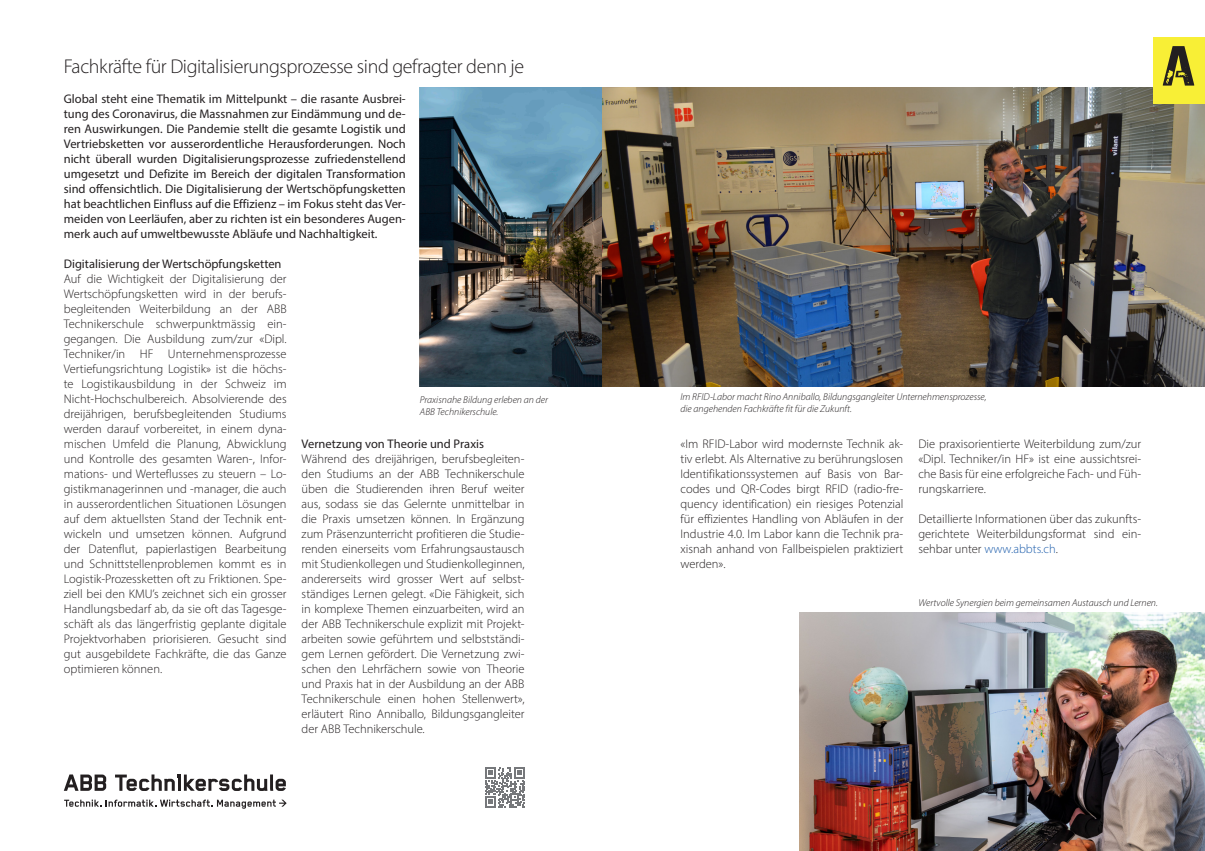
<style>
.page{position:relative;width:1205px;height:851px;background:#fff}
.page>*{position:absolute;margin:0;border:0;box-sizing:border-box;transform-origin:0 0}
.Buchstaben{font:50px "Gunplay Damage";color:#231f20}
._10_Überschrift{font:300 20px "Myriad Pro";letter-spacing:-.02em;color:#231f20}
._10_Fliesstext{font:300 12.5px/15px "Myriad Pro";color:#231f20;text-align:justify}
.Hervorhebungen{font:12.5px/15px "Myriad Pro";color:#231f20;text-align:justify}
.Bildbeschriftungen{font:italic 300 10px "Myriad Pro";color:#231f20}
.s1{color:#1e5eac}
</style>
<div class="page">
<img style="left:420px;top:88px;width:182px;height:298px">
<img style="left:602px;top:88px;width:603px;height:298px">
<img style="left:799px;top:612px;width:406px;height:238px">
<svg style="left:64px;top:774px;width:42px;height:16px"></svg>
<svg style="left:115px;top:774px;width:171px;height:16px"></svg>
<svg style="left:64px;top:799px;width:223px;height:9px"></svg>
<svg style="left:485px;top:767px;width:40px;height:40px"></svg>
<div style="left:1153px;top:37px;width:52px;height:67px;background:#f8ef36"></div>
<p class="_10_Überschrift" style="left:64px;top:54px;width:462px">Fachkräfte für Digitalisierungsprozesse sind gefragter denn je</p>
<p class="Hervorhebungen" style="left:64px;top:91px;width:343px">Global steht eine Thematik im Mittelpunkt – die rasante Ausbrei&shy;tung des Coronavirus, die Massnahmen zur Eindämmung und de&shy;ren Auswirkungen. Die Pandemie stellt die gesamte Logistik und Vertriebsketten vor ausserordentliche Herausforderungen. Noch nicht überall wurden Digitalisierungsprozesse zufriedenstellend umgesetzt und Defizite im Bereich der digitalen Transformation sind offensichtlich. Die Digitalisierung der Wertschöpfungsketten hat beachtlichen Einfluss auf die Effizienz – im Fokus steht das Ver&shy;meiden von Leerläufen, aber zu richten ist ein besonderes Augen&shy;merk auch auf umweltbewusste Abläufe und Nachhaltigkeit.</p>
<p class="Hervorhebungen" style="left:64px;top:256px;width:219px">Digitalisierung der Wertschöpfungsketten</p>
<p class="_10_Fliesstext" style="left:64px;top:271px;width:224px">Auf die Wichtigkeit der Digitalisierung der Wertschöpfungsketten wird in der berufs&shy;begleitenden Weiterbildung an der ABB Technikerschule schwerpunktmässig ein&shy;gegangen. Die Ausbildung zum/zur «Dipl.<br>Techniker/in HF Unternehmensprozesse Vertiefungsrichtung Logistik» ist die höchs&shy;te Logistikausbildung in der Schweiz im Nicht-Hochschulbereich. Absolvierende des dreijährigen, berufsbegleitenden Studiums werden darauf vorbereitet, in einem dyna&shy;mischen Umfeld die Planung, Abwicklung und Kontrolle des gesamten Waren-, Infor&shy;mations- und Werteflusses zu steuern – Lo&shy;gistikmanagerinnen und -manager, die auch in ausserordentlichen Situationen Lösungen auf dem aktuellsten Stand der Technik ent&shy;wickeln und umsetzen können. Aufgrund der Datenflut, papierlastigen Bearbeitung und Schnittstellenproblemen kommt es in Logistik-Prozessketten oft zu Friktionen. Spe&shy;ziell bei den KMU’s zeichnet sich ein grosser Handlungsbedarf ab, da sie oft das Tagesge&shy;schäft als das längerfristig geplante digitale Projektvorhaben priorisieren. Gesucht sind gut ausgebildete Fachkräfte, die das Ganze optimieren können.</p>
<p class="Bildbeschriftungen" style="left:420px;top:393px;width:129px">Praxisnahe Bildung erleben an der</p>
<p class="Bildbeschriftungen" style="left:420px;top:405px;width:80px">ABB Technikerschule.</p>
<p class="Hervorhebungen" style="left:302px;top:436px;width:184px">Vernetzung von Theorie und Praxis</p>
<p class="_10_Fliesstext" style="left:302px;top:451px;width:224px">Während des dreijährigen, berufsbegleiten&shy;den Studiums an der ABB Technikerschule üben die Studierenden ihren Beruf weiter aus, sodass sie das Gelernte unmittelbar in die Praxis umsetzen können. In Ergänzung zum Präsenzunterricht profitieren die Studie&shy;renden einerseits vom Erfahrungsaustausch mit Studienkollegen und Studienkolleginnen, andererseits wird grosser Wert auf selbst&shy;ständiges Lernen gelegt. «Die Fähigkeit, sich in komplexe Themen einzuarbeiten, wird an der ABB Technikerschule explizit mit Projekt&shy;arbeiten sowie geführtem und selbstständi&shy;gem Lernen gefördert. Die Vernetzung zwi&shy;schen den Lehrfächern sowie von Theorie und Praxis hat in der Ausbildung an der ABB Technikerschule einen hohen Stellenwert», erläutert Rino Anniballo, Bildungsgangleiter der ABB Technikerschule.</p>
<p class="Buchstaben" style="left:1162px;top:37px;width:34px">A</p>
<p class="Bildbeschriftungen" style="left:680px;top:391px;width:307px">Im RFID-Labor macht Rino Anniballo, Bildungsgangleiter Unternehmensprozesse,</p>
<p class="Bildbeschriftungen" style="left:680px;top:403px;width:173px">die angehenden Fachkräfte fit für die Zukunft.</p>
<p class="_10_Fliesstext" style="left:680px;top:436px;width:224px">«Im RFID-Labor wird modernste Technik ak&shy;tiv erlebt. Als Alternative zu berührungslosen Identifikationssystemen auf Basis von Bar&shy;codes und QR-Codes birgt RFID (radio-fre&shy;quency identification) ein riesiges Potenzial für effizientes Handling von Abläufen in der Industrie 4.0. Im Labor kann die Technik pra&shy;xisnah anhand von Fallbeispielen praktiziert werden».</p>
<p class="_10_Fliesstext" style="left:918px;top:436px;width:224px">Die praxisorientierte Weiterbildung zum/zur «Dipl. Techniker/in HF» ist eine aussichtsrei&shy;che Basis für eine erfolgreiche Fach- und Füh&shy;rungskarriere.</p>
<p class="_10_Fliesstext" style="left:918px;top:511px;width:224px">Detaillierte Informationen über das zukunfts&shy;gerichtete Weiterbildungsformat sind ein&shy;sehbar unter <span class="s1">www.abbts.ch</span>.</p>
<p class="Bildbeschriftungen" style="left:918px;top:596px;width:241px">Wertvolle Synergien beim gemeinsamen Austausch und Lernen.</p>
</div>
